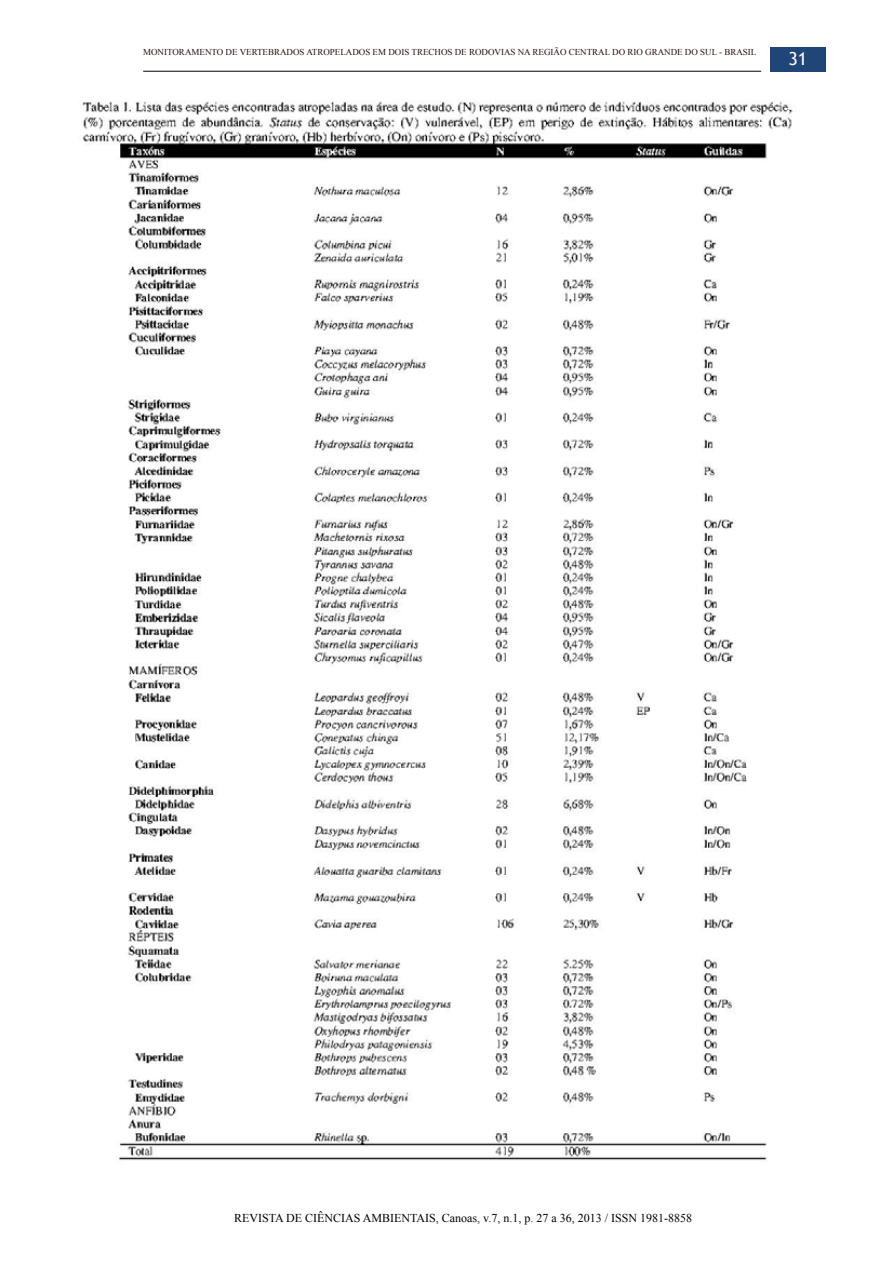
<style>
.page{position:relative;width:893px;height:1263px;background:#fff}
.page>*{position:absolute;margin:0;border:0;box-sizing:border-box;transform-origin:0 0}
.t1{font:18px "Trebuchet MS";color:#fff}
.t2{font:12px "Times New Roman";color:#000}
.t3{font:9px "Times New Roman";color:#250f0a}
</style>
<div class="page">
<hr style="left:143px;top:71px;width:618px;height:1px;background:#000">
<div style="left:770px;top:47px;width:56px;height:24px;background:#1f4677"></div>
<img style="left:82px;top:101px;width:711px;height:1059px">
<p class="t3" style="left:143px;top:46px;width:615px">MONITORAMENTO DE VERTEBRADOS ATROPELADOS EM DOIS TRECHOS DE RODOVIAS NA REGIÃO CENTRAL DO RIO GRANDE DO SUL - BRASIL</p>
<h1 class="t1" style="left:788px;top:48px;width:20px">31</h1>
<h2 class="t2" style="left:234px;top:1209px;width:16px">REVISTA</h2>
<h2 class="t2" style="left:286px;top:1209px;width:47px">DE CIÊNCIAS</h2>
<h2 class="t2" style="left:363px;top:1209px;width:17px">AMBIENTAIS</h2>
<h2 class="t2" style="left:436px;top:1209px;width:258px">, CANOAS, V.7, N.1, P. 27 A 36, 2013 / ISSN 1981-8858</h2>
</div>
